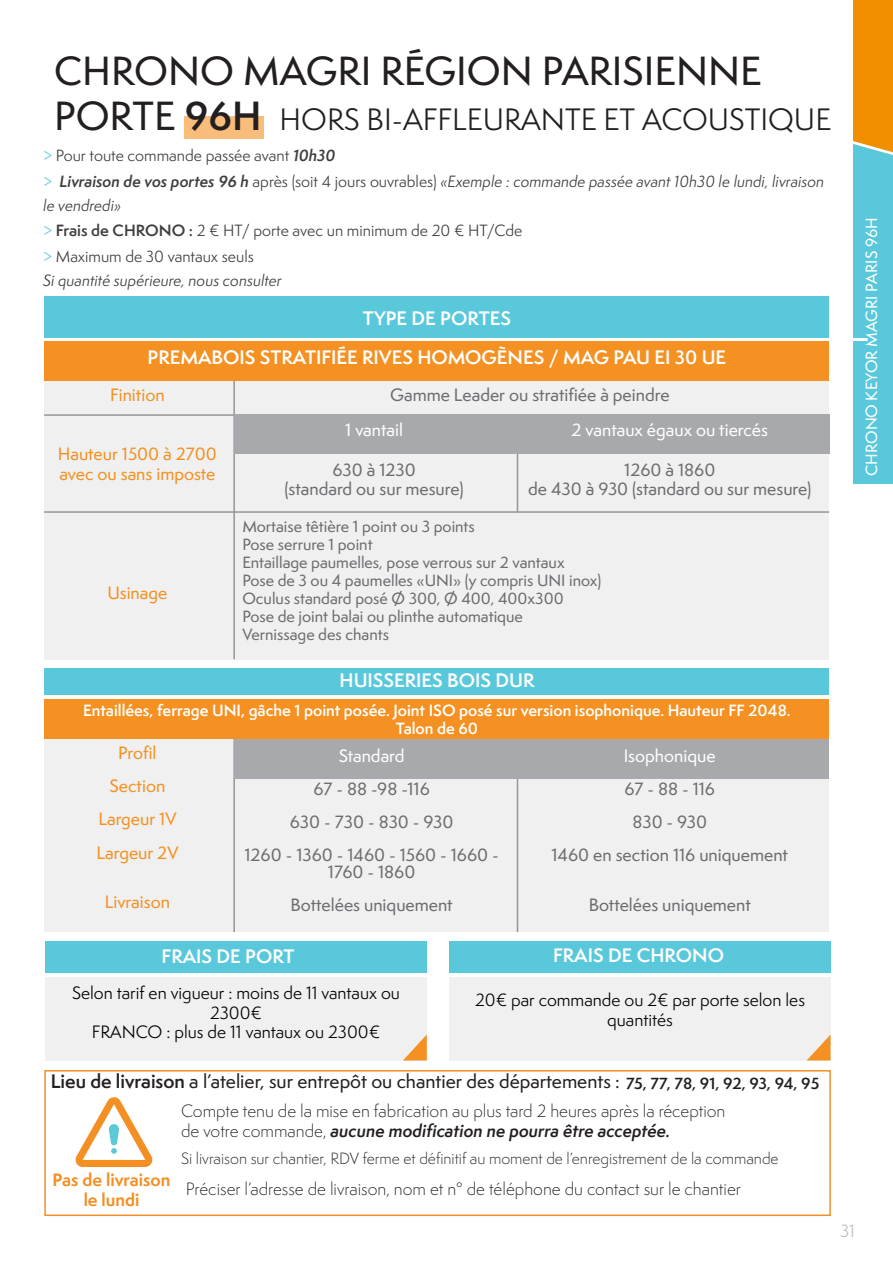
<style>
.page{position:relative;width:893px;height:1263px;background:#fff}
.page>*{position:absolute;margin:0;border:0;box-sizing:border-box;transform-origin:0 0}
.t1{font:500 37.5px "Semplicita Pro";color:#231f20}
.t2{font:28.5px "Semplicita Pro";color:#231f20}
.t3{font:600 18px "Semplicita Pro";color:#fff}
.t4{font:500 18px "Semplicita Pro";color:#231f20}
.t5{font:500 16.5px/16.5px "Semplicita Pro";color:#6c6d70;text-align:center}
.t6{font:300 16.5px/19.8px "Semplicita Pro";color:#231f20}
.t7{font:16.5px/19.8px "Semplicita Pro";color:#000001;text-align:center}
.t8{font:500 16.5px "Semplicita Pro";color:#f49122}
.t9{font:500 16.5px "Semplicita Pro";color:#fff}
.t10{font:700 16.5px "Semplicita Pro";color:#f48f23}
._1-Fiche{font:16.5px "Semplicita Pro";color:#bcbdc0}
.t11{font:500 15px "Semplicita Pro";color:#6c6d70}
.t12{font:italic 15px/24px "Semplicita Pro";color:#3e3e3f}
.t13{font:15px "Semplicita Pro";color:#3e3e3f}
.t14{font:600 15px "Semplicita Pro";color:#fff}
.t15{font:300 15px "Semplicita Pro";color:#231f20}
.t16{font:500 15px "Semplicita Pro";color:#fff}
.t17{font:600 15px "Semplicita Pro";letter-spacing:-.01em;color:#231f20}
.s1{font-weight:500;font-size:37.5px}
.s2{font-weight:600;font-size:37.5px}
.s3{color:#5ac8db}
.s4{font-weight:600;font-style:italic}
.s5{font-style:normal;color:#5ac8db}
.s6{font-weight:600}
.s7{font-style:normal}
</style>
<div class="page">
<div style="left:185px;top:116px;width:79px;height:23px;background:#f8bd7a"></div>
<svg style="left:853px;top:0;width:40px;height:484px;background:#89b799"></svg>
<svg style="left:75px;top:1097px;width:78px;height:70px"></svg>
<div style="left:44px;top:1070px;width:787px;height:146px;border:2px solid #f48f23"></div>
<div style="left:46px;top:941px;width:381px;height:32px;background:#5ac8db"></div>
<div style="left:449px;top:941px;width:381px;height:32px;background:#5ac8db"></div>
<div style="left:46px;top:977px;width:381px;height:83px;background:#f0f0f0"></div>
<div style="left:449px;top:977px;width:381px;height:83px;background:#f0f0f0"></div>
<svg style="left:403px;top:1034px;width:24px;height:26px"></svg>
<svg style="left:807px;top:1035px;width:23px;height:25px"></svg>
<div style="left:44px;top:296px;width:785px;height:41px;background:#5ac8db"></div>
<div style="left:44px;top:668px;width:785px;height:27px;background:#5ac8db"></div>
<div style="left:44px;top:340px;width:785px;height:319px;background:#f0f0f0"></div>
<div style="left:44px;top:698px;width:785px;height:234px;background:#f0f0f0"></div>
<hr style="left:44px;top:338px;width:824px;height:3px;background:#fff">
<hr style="left:44px;top:696px;width:824px;height:3px;background:#fff">
<hr style="left:44px;top:414px;width:190px;height:2px;background:#939598">
<hr style="left:44px;top:511px;width:785px;height:2px;background:#939598">
<hr style="left:233px;top:376px;width:2px;height:283px;background:#939598">
<hr style="left:233px;top:734px;width:2px;height:198px;background:#939598">
<hr style="left:517px;top:414px;width:1px;height:98px;background:#939598">
<hr style="left:517px;top:768px;width:1px;height:164px;background:#939598">
<div style="left:234px;top:414px;width:596px;height:40px;background:#a8a9ad"></div>
<div style="left:234px;top:739px;width:595px;height:40px;background:#a8a9ad"></div>
<div style="left:45px;top:342px;width:784px;height:39px;background:#f49122"></div>
<div style="left:45px;top:699px;width:784px;height:40px;background:#f49122"></div>
<p class="t1" style="left:54px;top:44px;width:709px">CHRONO MAGRI RÉGION PARISIENNE</p>
<p class="t2" style="left:54px;top:99px;width:779px"><span class="s1">PORTE</span> <span class="s2">96H</span> HORS BI-AFFLEURANTE ET ACOUSTIQUE</p>
<p class="t13" style="left:43px;top:145px;width:294px"><span class="s3">&gt;</span> Pour toute commande passée avant <span class="s4">10h30</span></p>
<p class="t12" style="left:43px;top:169px;width:782px"><span class="s5">&gt;</span> <span class="s6">Livraison de vos portes 96 h</span> <span class="s7">après (soit 4 jours ouvrables)</span> «Exemple : commande passée avant 10h30 le lundi, livraison le vendredi»</p>
<p class="t13" style="left:43px;top:220px;width:481px"><span class="s3">&gt;</span> <span class="s6">Frais de CHRONO :</span> 2 € HT/ porte avec un minimum de 20 € HT/Cde</p>
<p class="t13" style="left:43px;top:245px;width:212px"><span class="s3">&gt;</span> Maximum de 30 vantaux seuls</p>
<p class="t12" style="left:43px;top:268px;width:240px">Si quantité supérieure, nous consulter</p>
<p class="t3" style="left:363px;top:305px;width:150px">TYPE DE PORTES</p>
<p class="t3" style="left:148px;top:344px;width:580px">PREMABOIS STRATIFIÉE RIVES HOMOGÈNES / MAG PAU EI 30 UE</p>
<p class="t8" style="left:110px;top:383px;width:56px">Finition</p>
<p class="t8" style="left:58px;top:442px;width:160px">Hauteur 1500 à 2700</p>
<p class="t8" style="left:59px;top:462px;width:158px">avec ou sans imposte</p>
<p class="t8" style="left:107px;top:581px;width:61px">Usinage</p>
<p class="t5" style="left:390px;top:386px;width:281px">Gamme Leader ou stratifiée à peindre</p>
<p class="t9" style="left:345px;top:418px;width:59px">1 vantail</p>
<p class="t5" style="left:332px;top:461px;width:85px">630 à 1230</p>
<p class="t5" style="left:285px;top:481px;width:181px">(standard ou sur mesure)</p>
<p class="t9" style="left:572px;top:418px;width:198px">2 vantaux égaux ou tiercés</p>
<p class="t5" style="left:624px;top:461px;width:93px">1260 à 1860</p>
<p class="t5" style="left:528px;top:481px;width:285px">de 430 à 930 (standard ou sur mesure)</p>
<p class="t11" style="left:242px;top:515px;width:234px">Mortaise têtière 1 point ou 3 points</p>
<p class="t11" style="left:242px;top:533px;width:132px">Pose serrure 1 point</p>
<p class="t11" style="left:242px;top:551px;width:324px">Entaillage paumelles, pose verrous sur 2 vantaux</p>
<p class="t11" style="left:242px;top:569px;width:360px">Pose de 3 ou 4 paumelles «UNI» (y compris UNI inox)</p>
<p class="t11" style="left:242px;top:587px;width:323px">Oculus standard posé Ø 300, Ø 400, 400x300</p>
<p class="t11" style="left:242px;top:605px;width:282px">Pose de joint balai ou plinthe automatique</p>
<p class="t11" style="left:242px;top:623px;width:148px">Vernissage des chants</p>
<p class="t3" style="left:340px;top:667px;width:196px">HUISSERIES BOIS DUR</p>
<p class="t14" style="left:83px;top:700px;width:709px">Entaillées, ferrage UNI, gâche 1 point posée. Joint ISO posé sur version isophonique. Hauteur FF 2048.</p>
<p class="t14" style="left:396px;top:718px;width:84px">Talon de 60</p>
<p class="t8" style="left:118px;top:742px;width:40px">Profil</p>
<p class="t8" style="left:110px;top:775px;width:57px">Section</p>
<p class="t8" style="left:98px;top:808px;width:80px">Largeur 1V</p>
<p class="t8" style="left:96px;top:841px;width:83px">Largeur 2V</p>
<p class="t8" style="left:105px;top:890px;width:67px">Livraison</p>
<p class="t9" style="left:339px;top:744px;width:67px">Standard</p>
<p class="t5" style="left:313px;top:781px;width:118px">67 - 88 -98 -116</p>
<p class="t5" style="left:290px;top:814px;width:165px">630 - 730 - 830 - 930</p>
<p class="t5" style="left:244px;top:847px;width:256px">1260 - 1360 - 1460 - 1560 - 1660 -<br>1760 - 1860</p>
<p class="t5" style="left:291px;top:896px;width:164px">Bottelées uniquement</p>
<p class="t9" style="left:624px;top:744px;width:93px">Isophonique</p>
<p class="t5" style="left:624px;top:781px;width:92px">67 - 88 - 116</p>
<p class="t5" style="left:632px;top:814px;width:76px">830 - 930</p>
<p class="t5" style="left:551px;top:847px;width:238px">1460 en section 116 uniquement</p>
<p class="t5" style="left:589px;top:896px;width:164px">Bottelées uniquement</p>
<p class="t16" style="left:861px;top:476px;width:260px;rotate:-90deg">CHRONO KEYOR MAGRI PARIS 96H</p>
<p class="t3" style="left:162px;top:943px;width:134px">FRAIS DE PORT</p>
<p class="t3" style="left:553px;top:942px;width:172px">FRAIS DE CHRONO</p>
<p class="t7" style="left:72px;top:982px;width:329px">Selon tarif en vigueur : moins de 11 vantaux ou<br>2300€</p>
<p class="t7" style="left:92px;top:1022px;width:290px">FRANCO : plus de 11 vantaux ou 2300€</p>
<p class="t7" style="left:475px;top:990px;width:331px">20€ par commande ou 2€ par porte selon les quantités</p>
<p class="t4" style="left:51px;top:1068px;width:571px"><span class="s6">Lieu de livraison</span> a l’atelier, sur entrepôt ou chantier des départements :</p>
<p class="t17" style="left:626px;top:1072px;width:195px">75, 77, 78, 91, 92, 93, 94, 95</p>
<p class="t6" style="left:181px;top:1101px;width:546px">Compte tenu de la mise en fabrication au plus tard 2 heures après la réception de votre commande, <span class="s4">aucune modification ne pourra être acceptée.</span></p>
<p class="t10" style="left:53px;top:1168px;width:119px">Pas de livraison</p>
<p class="t10" style="left:84px;top:1187px;width:57px">le lundi</p>
<p class="t15" style="left:181px;top:1148px;width:599px">Si livraison sur chantier, RDV ferme et définitif au moment de l’enregistrement de la commande</p>
<p class="t6" style="left:186px;top:1179px;width:557px">Préciser l’adresse de livraison, nom et n° de téléphone du contact sur le chantier</p>
<p class="_1-Fiche" style="left:840px;top:1219px;width:16px">31</p>
</div>
